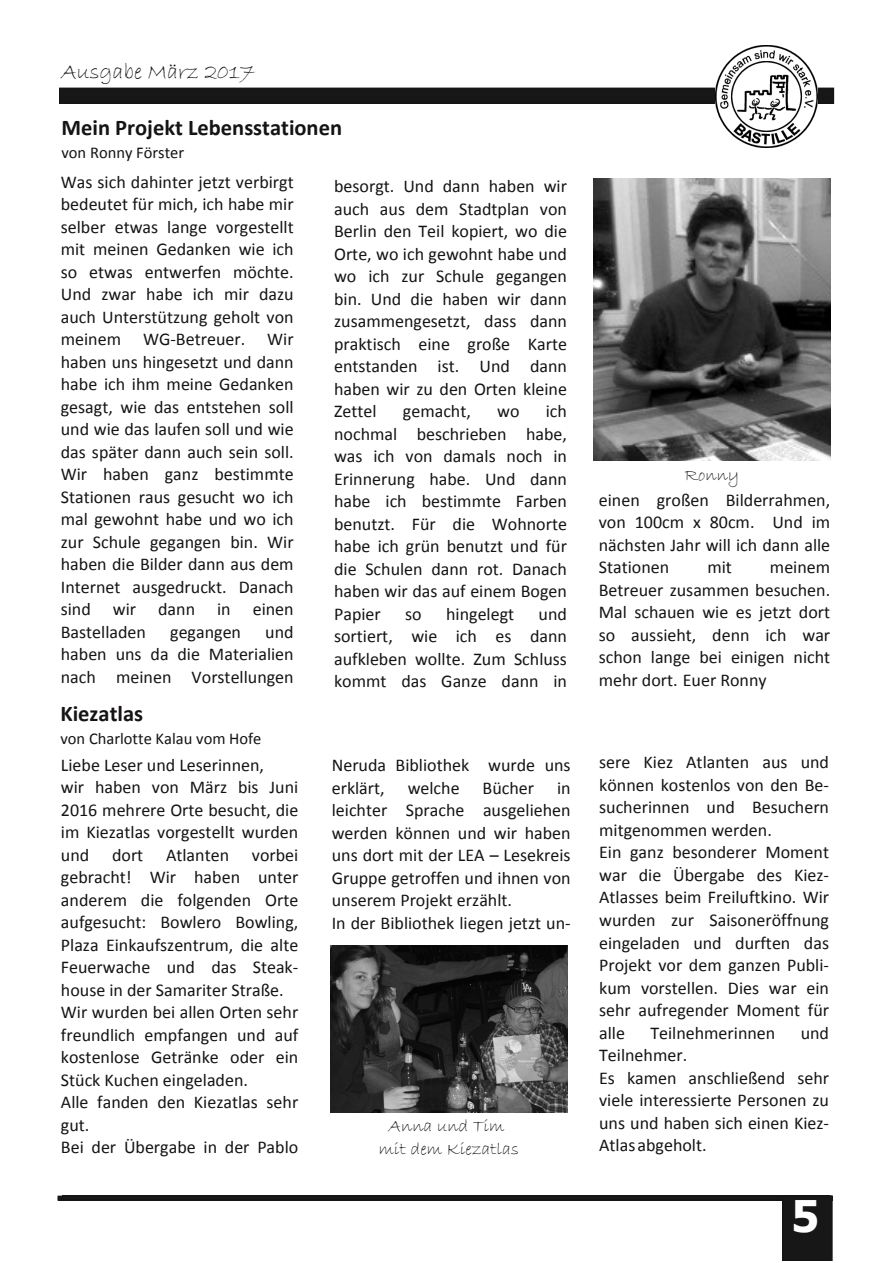
<style>
.page{position:relative;width:893px;height:1263px;background:#fff}
.page>*{position:absolute;margin:0;border:0;box-sizing:border-box;transform-origin:0 0}
.t1{font:700 43.5px "Tahoma";color:#fff}
.t2{font:700 22.5px "Calibri";color:#161413}
.t3{font:22.5px "Bradley Hand ITC";color:#161413}
.t4{font:18px/22.5px "Calibri";color:#161413;text-align:justify}
.t5{font:18px/22.5px "Bradley Hand ITC";color:#161413;text-align:center}
.t6{font:16.5px "Calibri";color:#161413}
</style>
<div class="page">
<div style="left:63px;top:1196px;width:767px;height:4px;border:1px solid #161413"></div>
<div style="left:60px;top:88px;width:774px;height:15px;background:#171717"></div>
<img style="left:715px;top:45px;width:102px;height:102px">
<div style="left:783px;top:1196px;width:49px;height:64px;background:#171717"></div>
<img style="left:593px;top:178px;width:238px;height:282px">
<img style="left:331px;top:946px;width:236px;height:166px">
<p class="t3" style="left:61px;top:59px;width:195px">Ausgabe März 2017</p>
<p class="t2" style="left:62px;top:119px;width:282px">Mein Projekt Lebensstationen</p>
<p class="t6" style="left:62px;top:146px;width:124px">von Ronny Förster</p>
<p class="t4" style="left:61px;top:172px;width:234px">Was sich dahinter jetzt verbirgt bedeutet für mich, ich habe mir selber etwas lange vorgestellt mit meinen Gedanken wie ich so etwas entwerfen möchte.<br>Und zwar habe ich mir dazu auch Unterstützung geholt von meinem WG‐Betreuer. Wir haben uns hingesetzt und dann habe ich ihm meine Gedanken gesagt, wie das entstehen soll und wie das laufen soll und wie das später dann auch sein soll.<br>Wir haben ganz bestimmte Stationen raus gesucht wo ich mal gewohnt habe und wo ich zur Schule gegangen bin. Wir haben die Bilder dann aus dem Internet ausgedruckt. Danach sind wir dann in einen Bastelladen</p>
<p class="t4" style="left:334px;top:176px;width:234px">besorgt. Und dann haben wir auch aus dem Stadtplan von Berlin den Teil kopiert, wo die Orte, wo ich gewohnt habe und wo ich zur Schule gegangen bin. Und die haben wir dann zusammengesetzt, dass dann praktisch eine große Karte entstanden ist. Und dann haben wir zu den Orten kleine Zettel</p>
<p class="t4" style="left:334px;top:401px;width:234px;text-indent:212px">ich nochmal beschrieben habe, was ich von damals noch in Erinnerung habe. Und dann habe ich bestimmte Farben benutzt. Für die Wohnorte habe ich grün benutzt und für die Schulen dann rot. Danach haben wir das auf einem Bogen Papier</p>
<p class="t4" style="left:403px;top:401px;width:70px">gemacht,</p>
<p class="t4" style="left:497px;top:401px;width:24px">wo</p>
<p class="t4" style="left:405px;top:604px;width:18px">so</p>
<p class="t4" style="left:446px;top:604px;width:70px">hingelegt</p>
<p class="t4" style="left:334px;top:604px;width:234px;text-indent:205px">und sortiert, wie ich es dann aufkleben wollte. Zum Schluss kommt das Ganze dann in</p>
<p class="t4" style="left:61px;top:622px;width:234px;text-indent:205px">und haben uns da die Materialien nach meinen Vorstellungen</p>
<p class="t4" style="left:170px;top:622px;width:72px">gegangen</p>
<p class="t2" style="left:60px;top:704px;width:84px">Kiezatlas</p>
<p class="t6" style="left:60px;top:731px;width:203px">von Charlotte Kalau vom Hofe</p>
<p class="t4" style="left:61px;top:755px;width:239px;text-align:left">Liebe Leser und Leserinnen,<br>wir haben von März bis Juni<br>2016 mehrere Orte besucht, die im Kiezatlas vorgestellt wurden und</p>
<p class="t4" style="left:61px;top:845px;width:239px;text-align:left;text-indent:191px">vorbei gebracht! Wir haben unter anderem die folgenden Orte aufgesucht: Bowlero Bowling,<br>Plaza Einkaufszentrum, die alte<br>Feuerwache und das Steak‐ house in der Samariter Straße.<br>Wir wurden bei allen Orten sehr freundlich empfangen und auf kostenlose Getränke oder ein<br>Stück Kuchen eingeladen.<br>Alle fanden den Kiezatlas sehr gut.<br>Bei der Übergabe in der Pablo</p>
<p class="t4" style="left:112px;top:845px;width:33px">dort</p>
<p class="t4" style="left:166px;top:845px;width:65px">Atlanten</p>
<p class="t4" style="left:332px;top:756px;width:240px">Neruda Bibliothek wurde uns erklärt,</p>
<p class="t4" style="left:408px;top:778px;width:53px">welche</p>
<p class="t4" style="left:483px;top:778px;width:53px">Bücher</p>
<p class="t4" style="left:332px;top:778px;width:240px;text-align:left;text-indent:225px">in leichter Sprache ausgeliehen werden können und wir haben uns dort mit der LEA – Lesekreis<br>Gruppe getroffen und ihnen von unserem Projekt erzählt.<br>In der Bibliothek liegen jetzt un‐</p>
<p class="t5" style="left:379px;top:1116px;width:142px">Anna und Tim mit dem Kiezatlas</p>
<p class="t5" style="left:685px;top:465px;width:56px">Ronny</p>
<p class="t4" style="left:599px;top:490px;width:233px">einen großen Bilderrahmen, von 100cm x 80cm. Und im nächsten Jahr will ich dann alle Stationen</p>
<p class="t4" style="left:599px;top:557px;width:233px;text-indent:171px">meinem Betreuer zusammen besuchen.<br>Mal schauen wie es jetzt dort so aussieht, denn ich war schon lange bei einigen nicht mehr dort. Euer Ronny</p>
<p class="t4" style="left:707px;top:557px;width:26px">mit</p>
<p class="t4" style="left:599px;top:753px;width:231px;text-align:left">sere Kiez Atlanten aus und können kostenlos von den Be‐ sucherinnen und Besuchern mitgenommen werden.<br>Ein ganz besonderer Moment war die Übergabe des Kiez‐<br>Atlasses beim Freiluftkino. Wir wurden zur Saisoneröffnung eingeladen und durften das<br>Projekt vor dem ganzen Publi‐ kum vorstellen. Dies war ein sehr aufregender Moment für alle</p>
<p class="t4" style="left:650px;top:1023px;width:126px">Teilnehmerinnen</p>
<p class="t4" style="left:801px;top:1023px;width:30px">und</p>
<p class="t4" style="left:599px;top:1045px;width:231px;text-align:left">Teilnehmer.<br>Es kamen anschließend sehr viele interessierte Personen zu uns und haben sich einen Kiez‐<br>Atlasabgeholt.</p>
<h1 class="t1" style="left:792px;top:1188px;width:29px">5</h1>
</div>
